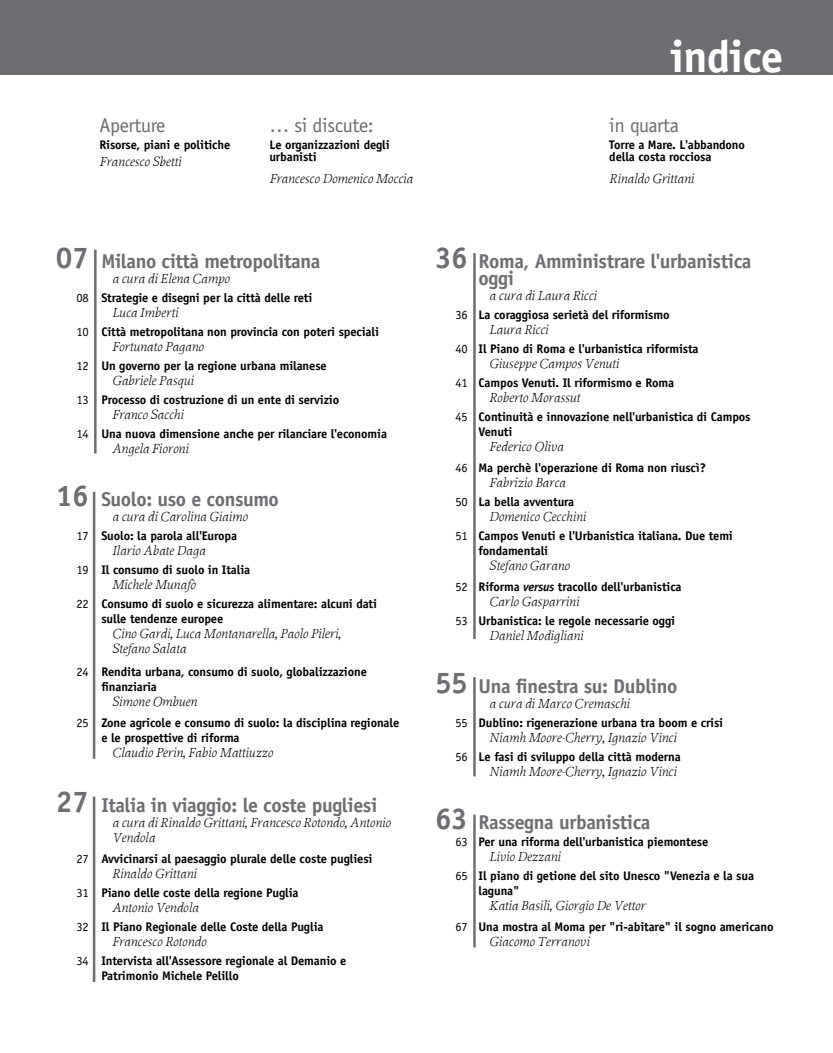
<style>
.page{position:relative;width:833px;height:1053px;background:#fff}
.page>*{position:absolute;margin:0;border:0;box-sizing:border-box;transform-origin:0 0}
.t1{font:700 45px "Officina Sans Std";letter-spacing:-.02em;color:#fff}
.t2{font:700 30px "Officina Sans Std";letter-spacing:-.02em;color:#6d6e71}
.t3{font:700 20px/17.5px "Officina Sans Std";letter-spacing:-.02em;color:#6d6e71}
.t4{font:20px "Officina Sans Std";letter-spacing:-.02em;color:#6d6e71}
.t5{font:italic 300 13.75px/15px "Proforma";color:#000}
.t6{font:700 12.5px/15px "Officina Sans Std";letter-spacing:-.01em;color:#000}
.t7{font:12.5px "Officina Sans Std";letter-spacing:-.01em;color:#000}
.s1{font-style:italic}
</style>
<div class="page">
<div style="left:0;top:0;width:833px;height:74px;background:#6d6e71"></div>
<hr style="left:473px;top:677px;width:3px;height:99px;background:#6d6e71">
<hr style="left:473px;top:814px;width:3px;height:133px;background:#6d6e71">
<hr style="left:473px;top:253px;width:3px;height:386px;background:#6d6e71">
<hr style="left:94px;top:250px;width:3px;height:203px;background:#6d6e71">
<hr style="left:93px;top:491px;width:2px;height:267px;background:#6d6e71">
<hr style="left:93px;top:796px;width:2px;height:185px;background:#6d6e71">
<h3 class="t4" style="left:99px;top:113px;width:68px">Aperture</h3>
<p class="t6" style="left:99px;top:137px;width:132px">Risorse, piani e politiche</p>
<p class="t5" style="left:99px;top:153px;width:83px">Francesco Sbetti</p>
<h3 class="t4" style="left:269px;top:113px;width:106px">… si discute:</h3>
<p class="t6" style="left:269px;top:138px;width:122px;line-height:12.5px">Le organizzazioni degli urbanisti</p>
<p class="t5" style="left:269px;top:170px;width:145px">Francesco Domenico Moccia</p>
<h1 class="t1" style="left:670px;top:28px;width:115px">indice</h1>
<h3 class="t4" style="left:609px;top:113px;width:71px">in quarta</h3>
<p class="t6" style="left:609px;top:138px;width:137px;line-height:12.5px">Torre a Mare. L'abbandono della costa rocciosa</p>
<p class="t5" style="left:609px;top:170px;width:86px">Rinaldo Grittani</p>
<h2 class="t2" style="left:56px;top:239px;width:34px">07</h2>
<p class="t7" style="left:76px;top:290px;width:14px">08</p>
<p class="t7" style="left:76px;top:324px;width:14px">10</p>
<p class="t7" style="left:76px;top:358px;width:14px">12</p>
<p class="t7" style="left:76px;top:392px;width:14px">13</p>
<p class="t7" style="left:76px;top:426px;width:14px">14</p>
<h2 class="t2" style="left:56px;top:477px;width:34px">16</h2>
<p class="t7" style="left:76px;top:528px;width:14px">17</p>
<p class="t7" style="left:76px;top:562px;width:14px">19</p>
<p class="t7" style="left:76px;top:596px;width:14px">22</p>
<p class="t7" style="left:76px;top:664px;width:14px">24</p>
<p class="t7" style="left:76px;top:715px;width:14px">25</p>
<h2 class="t2" style="left:56px;top:783px;width:34px">27</h2>
<p class="t7" style="left:76px;top:851px;width:14px">27</p>
<p class="t7" style="left:76px;top:885px;width:14px">31</p>
<p class="t7" style="left:76px;top:919px;width:14px">32</p>
<p class="t7" style="left:76px;top:953px;width:14px">34</p>
<h3 class="t3" style="left:101px;top:252px;width:220px">Milano città metropolitana</h3>
<p class="t5" style="left:112px;top:270px;width:119px">a cura di Elena Campo</p>
<p class="t6" style="left:101px;top:290px;width:212px">Strategie e disegni per la città delle reti</p>
<p class="t5" style="left:112px;top:304px;width:68px">Luca Imberti</p>
<p class="t6" style="left:101px;top:324px;width:279px">Città metropolitana non provincia con poteri speciali</p>
<p class="t5" style="left:112px;top:338px;width:93px">Fortunato Pagano</p>
<p class="t6" style="left:101px;top:358px;width:227px">Un governo per la regione urbana milanese</p>
<p class="t5" style="left:112px;top:372px;width:83px">Gabriele Pasqui</p>
<p class="t6" style="left:101px;top:392px;width:239px">Processo di costruzione di un ente di servizio</p>
<p class="t5" style="left:112px;top:406px;width:73px">Franco Sacchi</p>
<p class="t6" style="left:101px;top:426px;width:287px">Una nuova dimensione anche per rilanciare l'economia</p>
<p class="t5" style="left:112px;top:440px;width:78px">Angela Fioroni</p>
<h3 class="t3" style="left:101px;top:490px;width:179px">Suolo: uso e consumo</h3>
<p class="t5" style="left:112px;top:508px;width:137px">a cura di Carolina Giaimo</p>
<p class="t6" style="left:101px;top:528px;width:137px">Suolo: la parola all'Europa</p>
<p class="t5" style="left:112px;top:542px;width:95px">Ilario Abate Daga</p>
<p class="t6" style="left:101px;top:562px;width:150px">Il consumo di suolo in Italia</p>
<p class="t5" style="left:112px;top:576px;width:85px">Michele Munafò</p>
<p class="t6" style="left:101px;top:596px;width:277px">Consumo di suolo e sicurezza alimentare: alcuni dati sulle tendenze europee</p>
<p class="t5" style="left:112px;top:625px;width:230px">Cino Gardi, Luca Montanarella, Paolo Pileri,<br>Stefano Salata</p>
<p class="t6" style="left:101px;top:664px;width:267px">Rendita urbana, consumo di suolo, globalizzazione finanziaria</p>
<p class="t5" style="left:112px;top:693px;width:86px">Simone Ombuen</p>
<p class="t6" style="left:101px;top:715px;width:299px">Zone agricole e consumo di suolo: la disciplina regionale e le prospettive di riforma</p>
<p class="t5" style="left:112px;top:744px;width:162px">Claudio Perin, Fabio Mattiuzzo</p>
<h3 class="t3" style="left:101px;top:796px;width:277px">Italia in viaggio: le coste pugliesi</h3>
<p class="t5" style="left:112px;top:814px;width:280px">a cura di Rinaldo Grittani, Francesco Rotondo, Antonio<br>Vendola</p>
<p class="t6" style="left:101px;top:851px;width:273px">Avvicinarsi al paesaggio plurale delle coste pugliesi</p>
<p class="t5" style="left:112px;top:865px;width:86px">Rinaldo Grittani</p>
<p class="t6" style="left:101px;top:885px;width:199px">Piano delle coste della regione Puglia</p>
<p class="t5" style="left:112px;top:899px;width:88px">Antonio Vendola</p>
<p class="t6" style="left:101px;top:919px;width:224px">Il Piano Regionale delle Coste della Puglia</p>
<p class="t5" style="left:112px;top:933px;width:96px">Francesco Rotondo</p>
<p class="t6" style="left:101px;top:953px;width:246px">Intervista all'Assessore regionale al Demanio e<br>Patrimonio Michele Pelillo</p>
<h2 class="t2" style="left:435px;top:239px;width:34px">36</h2>
<p class="t7" style="left:455px;top:307px;width:14px">36</p>
<p class="t7" style="left:455px;top:341px;width:14px">40</p>
<p class="t7" style="left:455px;top:375px;width:14px">41</p>
<p class="t7" style="left:455px;top:409px;width:14px">45</p>
<p class="t7" style="left:455px;top:460px;width:14px">46</p>
<p class="t7" style="left:455px;top:494px;width:14px">50</p>
<p class="t7" style="left:455px;top:528px;width:14px">51</p>
<p class="t7" style="left:455px;top:579px;width:14px">52</p>
<p class="t7" style="left:455px;top:613px;width:14px">53</p>
<h2 class="t2" style="left:435px;top:664px;width:34px">55</h2>
<p class="t7" style="left:455px;top:715px;width:14px">55</p>
<p class="t7" style="left:455px;top:749px;width:14px">56</p>
<h2 class="t2" style="left:435px;top:800px;width:34px">63</h2>
<p class="t7" style="left:455px;top:834px;width:14px">63</p>
<p class="t7" style="left:455px;top:868px;width:14px">65</p>
<p class="t7" style="left:455px;top:919px;width:14px">67</p>
<h3 class="t3" style="left:478px;top:252px;width:274px">Roma, Amministrare l'urbanistica oggi</h3>
<p class="t5" style="left:489px;top:288px;width:109px">a cura di Laura Ricci</p>
<p class="t6" style="left:478px;top:307px;width:193px">La coraggiosa serietà del riformismo</p>
<p class="t5" style="left:489px;top:321px;width:61px">Laura Ricci</p>
<p class="t6" style="left:478px;top:341px;width:221px">Il Piano di Roma e l'urbanistica riformista</p>
<p class="t5" style="left:489px;top:355px;width:131px">Giuseppe Campos Venuti</p>
<p class="t6" style="left:478px;top:375px;width:197px">Campos Venuti. Il riformismo e Roma</p>
<p class="t5" style="left:489px;top:389px;width:92px">Roberto Morassut</p>
<p class="t6" style="left:478px;top:409px;width:273px">Continuità e innovazione nell'urbanistica di Campos<br>Venuti</p>
<p class="t5" style="left:489px;top:438px;width:76px">Federico Oliva</p>
<p class="t6" style="left:478px;top:460px;width:229px">Ma perchè l'operazione di Roma non riuscì?</p>
<p class="t5" style="left:489px;top:474px;width:78px">Fabrizio Barca</p>
<p class="t6" style="left:478px;top:494px;width:97px">La bella avventura</p>
<p class="t5" style="left:489px;top:508px;width:98px">Domenico Cecchini</p>
<p class="t6" style="left:478px;top:528px;width:256px">Campos Venuti e l'Urbanistica italiana. Due temi fondamentali</p>
<p class="t5" style="left:489px;top:557px;width:82px">Stefano Garano</p>
<p class="t6" style="left:478px;top:579px;width:205px">Riforma <span class="s1">versus</span> tracollo dell'urbanistica</p>
<p class="t5" style="left:489px;top:593px;width:91px">Carlo Gasparrini</p>
<p class="t6" style="left:478px;top:613px;width:198px">Urbanistica: le regole necessarie oggi</p>
<p class="t5" style="left:489px;top:627px;width:96px">Daniel Modigliani</p>
<h3 class="t3" style="left:478px;top:677px;width:200px">Una finestra su: Dublino</h3>
<p class="t5" style="left:489px;top:695px;width:142px">a cura di Marco Cremaschi</p>
<p class="t6" style="left:478px;top:715px;width:246px">Dublino: rigenerazione urbana tra boom e crisi</p>
<p class="t5" style="left:489px;top:729px;width:189px">Niamh Moore-Cherry, Ignazio Vinci</p>
<p class="t6" style="left:478px;top:749px;width:204px">Le fasi di sviluppo della città moderna</p>
<p class="t5" style="left:489px;top:763px;width:189px">Niamh Moore-Cherry, Ignazio Vinci</p>
<h3 class="t3" style="left:478px;top:813px;width:173px">Rassegna urbanistica</h3>
<p class="t6" style="left:478px;top:834px;width:231px">Per una riforma dell'urbanistica piemontese</p>
<p class="t5" style="left:489px;top:848px;width:73px">Livio Dezzani</p>
<p class="t6" style="left:478px;top:868px;width:277px">Il piano di getione del sito Unesco "Venezia e la sua laguna"</p>
<p class="t5" style="left:489px;top:897px;width:158px">Katia Basili, Giorgio De Vettor</p>
<p class="t6" style="left:478px;top:919px;width:296px">Una mostra al Moma per "ri-abitare" il sogno americano</p>
<p class="t5" style="left:489px;top:933px;width:102px">Giacomo Terranovi</p>
</div>
